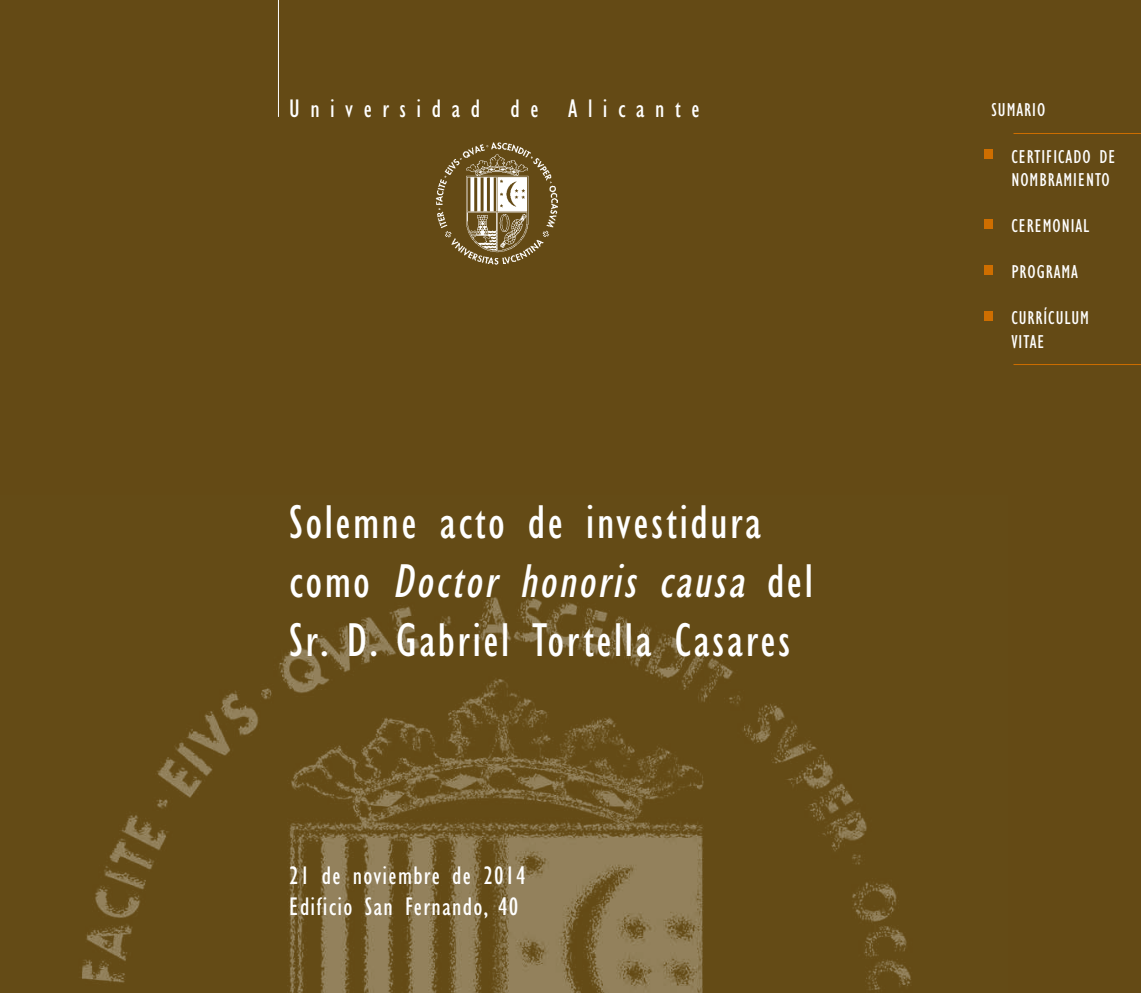
<style>
.page{position:relative;width:1141px;height:993px;background:#fff}
.page>*{position:absolute;margin:0;border:0;box-sizing:border-box;transform-origin:0 0}
.t1{font:condensed 49px/58.8px "Gill Sans";letter-spacing:.05em;color:#fff}
.t2{font:condensed 26.25px/31.5px "Gill Sans";letter-spacing:.05em;color:#fff}
.t3{font:condensed 26.25px "Gill Sans";letter-spacing:.4em;color:#fff}
.t4{font:condensed 19.25px/23.1px "Gill Sans";letter-spacing:.05em;color:#fff}
.s1{font-style:italic}
</style>
<div class="page">
<div style="left:0;top:0;width:1141px;height:992px;background:#644a15"></div>
<img style="left:81px;top:597px;width:830px;height:395px">
<hr style="left:278px;top:0;width:1px;height:117px;background:#fff">
<img style="left:435px;top:142px;width:122px;height:123px">
<div style="left:984px;top:149px;width:9px;height:10px;background:#ce6e00"></div>
<div style="left:984px;top:219px;width:9px;height:10px;background:#ce6e00"></div>
<div style="left:984px;top:265px;width:9px;height:10px;background:#ce6e00"></div>
<div style="left:984px;top:311px;width:9px;height:10px;background:#ce6e00"></div>
<hr style="left:1013px;top:133px;width:128px;height:1px;background:#ce6e00">
<hr style="left:1013px;top:364px;width:128px;height:1px;background:#ce6e00">
<p class="t3" style="left:289px;top:94px;width:412px">Universidad de Alicante</p>
<p class="t4" style="left:992px;top:99px;width:55px">SUMARIO</p>
<p class="t4" style="left:1011px;top:145px;width:106px">CERTIFICADO DE<br>NOMBRAMIENTO</p>
<p class="t4" style="left:1011px;top:214px;width:79px">CEREMONIAL</p>
<p class="t4" style="left:1011px;top:260px;width:68px">PROGRAMA</p>
<p class="t4" style="left:1011px;top:307px;width:79px">CURRÍCULUM<br>VITAE</p>
<p class="t1" style="left:289px;top:493px;width:525px">Solemne acto de investidura<br>c o m o <span class="s1">Doctor honoris causa</span> d e l<br>Sr. D. Gabriel Tortella Casares</p>
<p class="t2" style="left:289px;top:859px;width:238px">21 de noviembre de 2014<br>Edificio San Fernando, 40</p>
</div>
